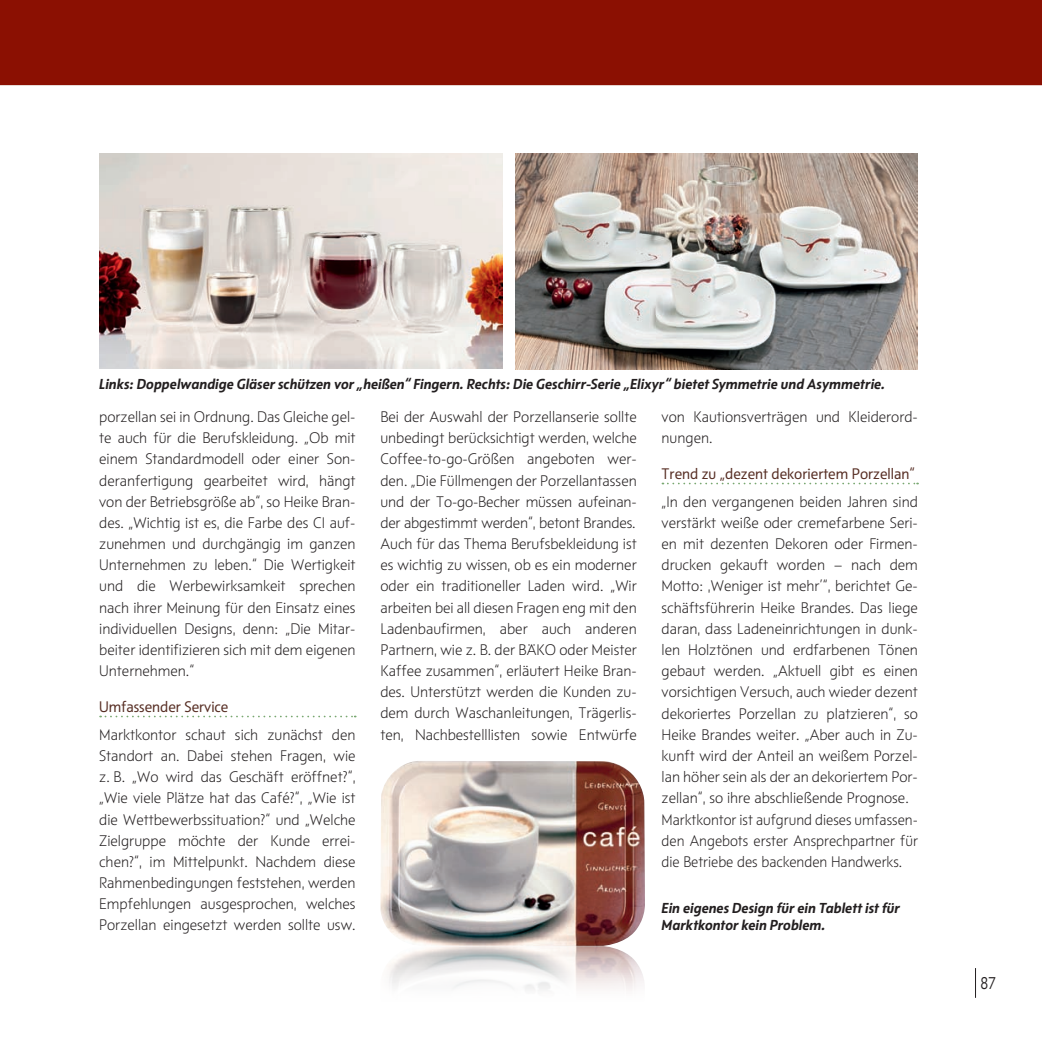
<style>
.page{position:relative;width:1042px;height:1042px;background:#fff}
.page>*{position:absolute;margin:0;border:0;box-sizing:border-box;transform-origin:0 0}
.t1{font:17.5px "BAEK Otype";color:#231f20;scale:.8 1}
.Fließtext_Ka{font:300 15.75px/21.2px "BAEK Otype";color:#231f20;text-align:justify}
.ZÜ_Ka{font:15.75px "BAEK Otype";color:#572e24}
.BU_Ka{font:14.88px/17.5px "BAEK Otype Bold Kursiv";color:#231f20}
</style>
<div class="page">
<div style="left:0;top:0;width:1042px;height:85px;background:#8b1002"></div>
<hr style="left:975px;top:968px;width:1px;height:30px;background:#231f20">
<svg style="left:100px;top:715px;width:256px;height:2px"></svg>
<svg style="left:662px;top:483px;width:256px;height:1px"></svg>
<img style="left:99px;top:154px;width:403px;height:214px">
<img style="left:515px;top:154px;width:403px;height:215px">
<img style="left:380px;top:761px;width:265px;height:229px">
<p class="BU_Ka" style="left:99px;top:375px;width:787px">Links: Doppelwandige Gläser schützen vor „heißen“ Fingern. Rechts: Die Geschirr-Serie „Elixyr“ bietet Symmetrie und Asymmetrie.</p>
<p class="Fließtext_Ka" style="left:99px;top:406px;width:258px">porzellan sei in Ordnung. Das Gleiche gel&shy;te auch für die Berufskleidung. „Ob mit einem Standardmodell oder einer Son&shy;deranfertigung gearbeitet wird, hängt von der Betriebsgröße ab“, so Heike Bran&shy;des. „Wichtig ist es, die Farbe des CI auf&shy;zunehmen und durchgängig im ganzen Unternehmen zu leben.“ Die Wertigkeit und die Werbewirksamkeit sprechen nach ihrer Meinung für den Einsatz eines individuellen Designs, denn: „Die Mitar&shy;beiter identifizieren sich mit dem eigenen Unternehmen.“</p>
<p class="ZÜ_Ka" style="left:99px;top:697px;width:131px">Umfassender Service</p>
<p class="Fließtext_Ka" style="left:99px;top:724px;width:258px">Marktkontor schaut sich zunächst den Standort an. Dabei stehen Fragen, wie z. B. „Wo wird das Geschäft eröffnet?“, „Wie viele Plätze hat das Café?“, „Wie ist die Wettbewerbssituation?“ und „Welche Zielgruppe möchte der Kunde errei&shy;chen?“, im Mittelpunkt. Nachdem diese Rahmenbedingungen feststehen, werden Empfehlungen ausgesprochen, welches Porzellan eingesetzt werden sollte usw.</p>
<p class="Fließtext_Ka" style="left:380px;top:406px;width:258px">Bei der Auswahl der Porzellanserie sollte unbedingt berücksichtigt werden, welche Coffee-to-go-Größen angeboten wer&shy;den. „Die Füllmengen der Porzellantassen</p>
<p class="Fließtext_Ka" style="left:380px;top:491px;width:258px">und der To-go-Becher müssen aufeinan&shy;der abgestimmt werden“, betont Brandes.</p>
<p class="Fließtext_Ka" style="left:380px;top:533px;width:258px">Auch für das Thema Berufsbekleidung ist es wichtig zu wissen, ob es ein moderner oder ein traditioneller Laden wird. „Wir arbeiten bei all diesen Fragen eng mit den Ladenbaufirmen, aber auch anderen Partnern, wie z. B. der BÄKO oder Meister Kaffee zusammen“, erläutert Heike Bran&shy;des. Unterstützt werden die Kunden zu&shy;dem durch Waschanleitungen, Trägerlis&shy;ten, Nachbestelllisten sowie Entwürfe</p>
<p class="Fließtext_Ka" style="left:661px;top:406px;width:258px">von Kautionsverträgen und Kleiderord&shy;nungen.</p>
<p class="ZÜ_Ka" style="left:661px;top:464px;width:255px">Trend zu „dezent dekoriertem Porzellan“</p>
<p class="Fließtext_Ka" style="left:661px;top:491px;width:258px">„In den vergangenen beiden Jahren sind verstärkt weiße oder cremefarbene Seri&shy;en mit dezenten Dekoren oder Firmen&shy;drucken gekauft worden – nach dem Motto: ,Weniger ist mehr’“, berichtet Ge&shy;schäftsführerin Heike Brandes. Das liege daran, dass Ladeneinrichtungen in dunk&shy;len Holztönen und erdfarbenen Tönen gebaut werden. „Aktuell gibt es einen vorsichtigen Versuch, auch wieder dezent dekoriertes Porzellan zu platzieren“, so Heike Brandes weiter. „Aber auch in Zu&shy;kunft wird der Anteil an weißem Porzel&shy;lan höher sein als der an dekoriertem Por&shy;zellan“, so ihre abschließende Prognose.</p>
<p class="Fließtext_Ka" style="left:661px;top:808px;width:258px">Marktkontor ist aufgrund dieses umfassen&shy;den Angebots erster Ansprechpartner für die Betriebe des backenden Handwerks.</p>
<p class="BU_Ka" style="left:661px;top:899px;width:240px">Ein eigenes Design für ein Tablett ist für<br>Marktkontor kein Problem.</p>
<p class="t1" style="left:980px;top:972px;width:21px">87</p>
</div>
